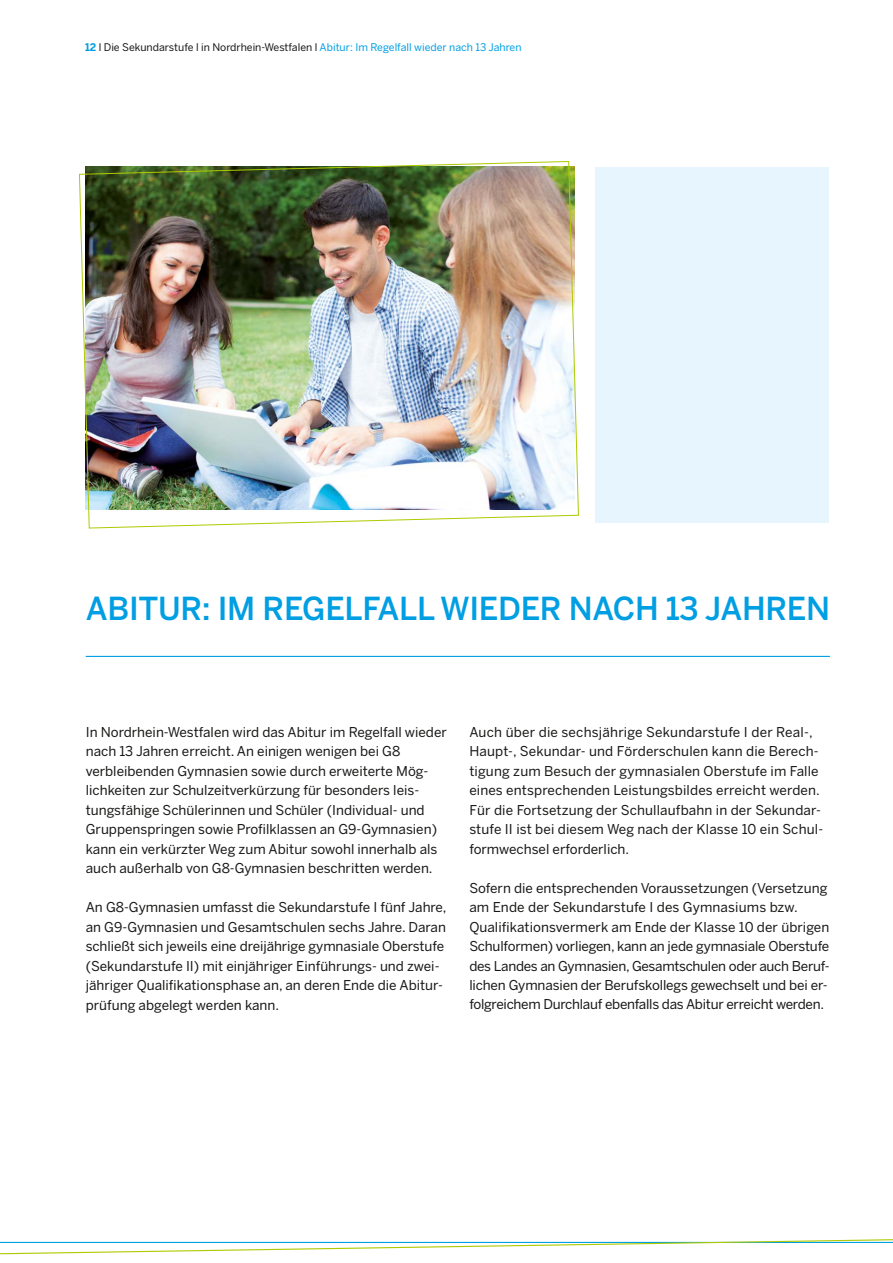
<style>
.page{position:relative;width:893px;height:1263px;background:#fff}
.page>*{position:absolute;margin:0;border:0;box-sizing:border-box;transform-origin:0 0}
.t1{font:500 31.5px "Benton Sans";letter-spacing:-.01em;color:#009ee3}
.t2{font:13.5px/19.5px "Benton Sans";color:#181716}
.t3{font:10.5px "Benton Sans";color:#181716}
.s1{font-weight:700;color:#009ee3}
.s2{color:#009ee3}
</style>
<div class="page">
<svg style="left:0;top:1239px;width:893px;height:16px"></svg>
<div style="left:595px;top:167px;width:234px;height:355px;background:#e6f5fe"></div>
<hr style="left:86px;top:656px;width:744px;height:1px;background:#009ee3">
<img style="left:79px;top:161px;width:500px;height:368px">
<p class="t3" style="left:85px;top:41px;width:438px"><span class="s1">12</span> l Die Sekundarstufe l in Nordrhein-Westfalen l <span class="s2">Abitur: Im Regelfall wieder nach 13 Jahren</span></p>
<h1 class="t1" style="left:86px;top:589px;width:746px">ABITUR: IM REGELFALL WIEDER NACH 13 JAHREN</h1>
<p class="t2" style="left:86px;top:722px;width:363px">In Nordrhein-Westfalen wird das Abitur im Regelfall wieder nach 13 Jahren erreicht. An einigen wenigen bei G8 verbleibenden Gymnasien sowie durch erweiterte Mög&shy;lichkeiten zur Schulzeitverkürzung für besonders leis&shy;tungsfähige Schülerinnen und Schüler (Individual- und Gruppenspringen sowie Proflklassen an G9-Gymnasien) kann ein verkürzter Weg zum Abitur sowohl innerhalb als auch außerhalb von G8-Gymnasien beschritten werden.</p>
<p class="t2" style="left:86px;top:897px;width:362px">An G8-Gymnasien umfasst die Sekundarstufe I fünf Jahre, an G9-Gymnasien und Gesamtschulen sechs Jahre. Daran schließt sich jeweils eine dreijährige gymnasiale Oberstufe (Sekundarstufe II) mit einjähriger Einführungs- und zwei&shy;jähriger Qualifkationsphase an, an deren Ende die Abitur&shy;prüfung abgelegt werden kann.</p>
<p class="t2" style="left:469px;top:722px;width:355px">Auch über die sechsjährige Sekundarstufe I der Real-, Haupt-, Sekundar- und Förderschulen kann die Berech&shy;tigung zum Besuch der gymnasialen Oberstufe im Falle eines entsprechenden Leistungsbildes erreicht werden.<br>Für die Fortsetzung der Schullaufbahn in der Sekundar&shy;stufe II ist bei diesem Weg nach der Klasse 10 ein Schul&shy;formwechsel erforderlich.</p>
<p class="t2" style="left:469px;top:878px;width:362px">Sofern die entsprechenden Voraussetzungen (Versetzung am Ende der Sekundarstufe I des Gymnasiums bzw.<br>Qualifkationsvermerk am Ende der Klasse 10 der übrigen Schulformen) vorliegen, kann an jede gymnasiale Oberstufe des Landes an Gymnasien, Gesamtschulen oder auch Beruf&shy;lichen Gymnasien der Berufskollegs gewechselt und bei er&shy;folgreichem Durchlauf ebenfalls das Abitur erreicht werden.</p>
</div>
